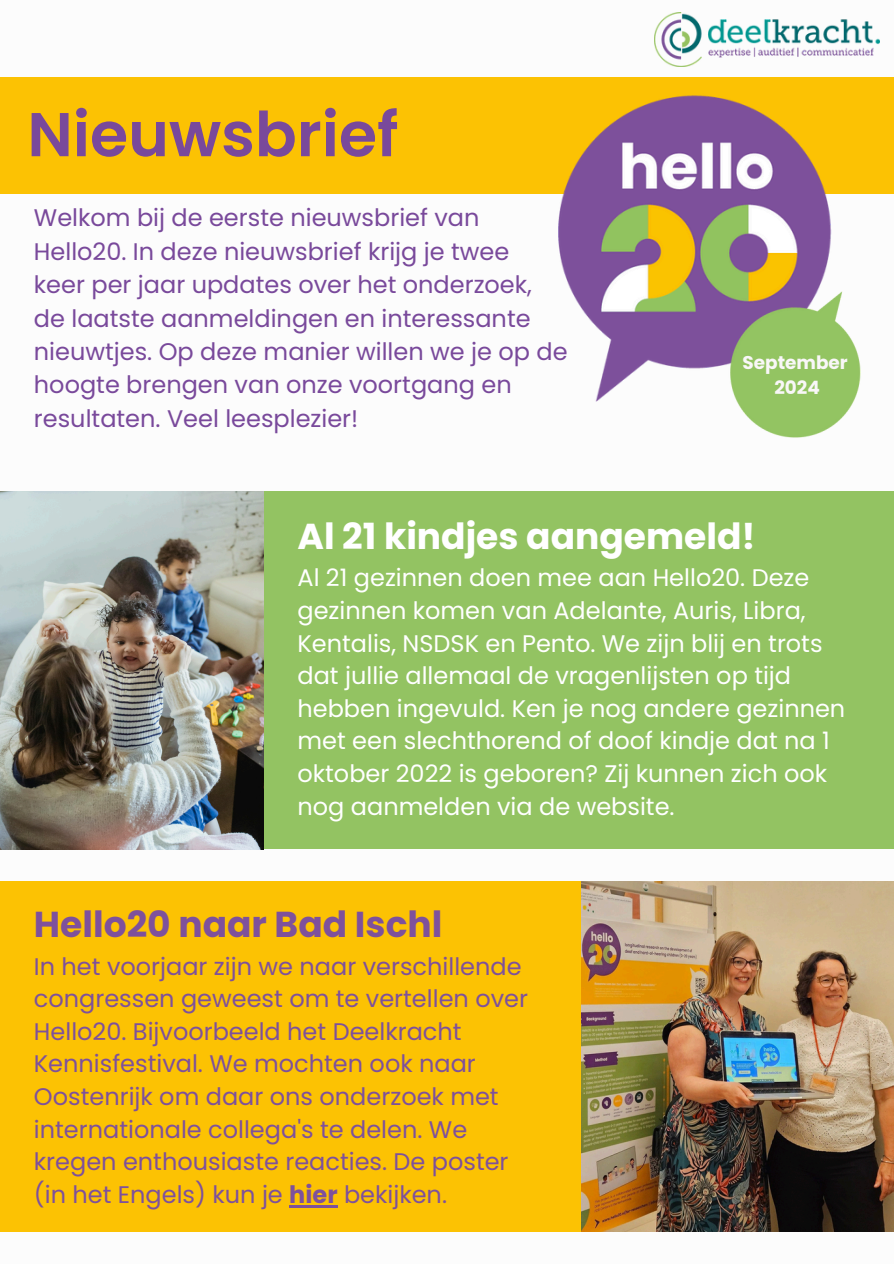
<style>
.page{position:relative;width:894px;height:1264px;background:#fff}
.page>*{position:absolute;margin:0;border:0;box-sizing:border-box;transform-origin:0 0}
.t1{font:600 61.8px "Poppins";color:#79499b}
.t2{font:700 36px "Poppins";color:#fff}
.t3{font:700 36px "Poppins";color:#7e519c}
.t4{font:24px/32.7px "Poppins";color:#fff}
.t5{font:24px/32.7px "Poppins";color:#7e519c}
.t6{font:24px/33.5px "Poppins";color:#79499b}
.t7{font:700 18.45px "Poppins";color:#f9f7f8}
.s1{font-weight:700}
</style>
<div class="page">
<div style="left:0;top:78px;width:893px;height:116px;background:#fcc203"></div>
<img style="left:558px;top:95px;width:274px;height:307px">
<img style="left:711px;top:280px;width:150px;height:158px">
<div style="left:0;top:881px;width:893px;height:350px;background:#fcc203"></div>
<img style="left:654px;top:13px;width:225px;height:54px">
<div style="left:0;top:491px;width:893px;height:358px;background:#93c362"></div>
<img style="left:0;top:491px;width:264px;height:358px">
<img style="left:581px;top:881px;width:312px;height:350px">
<hr style="left:289px;top:1205px;width:48px;height:2px;background:#7e519c">
<h2 class="t1" style="left:27px;top:91px;width:372px">Nieuwsbrief</h2>
<p class="t6" style="left:34px;top:201px;width:535px">Welkom bij de eerste nieuwsbrief van Hello20. In deze nieuwsbrief krijg je twee<br>keer per jaar updates over het onderzoek, de laatste aanmeldingen en interessante nieuwtjes. Op deze manier willen we je op de hoogte brengen van onze voortgang en resultaten. Veel leesplezier!</p>
<p class="t7" style="left:742px;top:349px;width:107px">September</p>
<h2 class="t7" style="left:774px;top:374px;width:47px">2024</h2>
<p class="t2" style="left:297px;top:511px;width:459px">Al 21 kindjes aangemeld!</p>
<p class="t4" style="left:297px;top:561px;width:549px">Al 21 gezinnen doen mee aan Hello20. Deze gezinnen komen van Adelante, Auris, Libra, Kentalis, NSDSK en Pento. We zijn blij en trots dat jullie allemaal de vragenlijsten op tijd hebben ingevuld. Ken je nog andere gezinnen met een slechthorend of doof kindje dat na 1 oktober 2022 is geboren? Zij kunnen zich ook nog aanmelden via de website.</p>
<p class="t3" style="left:34px;top:899px;width:410px">Hello20 naar Bad Ischl</p>
<p class="t5" style="left:34px;top:949px;width:495px">In het voorjaar zijn we naar verschillende congressen geweest om te vertellen over Hello20. Bijvoorbeeld het Deelkracht Kennisfestival. We mochten ook naar Oostenrijk om daar ons onderzoek met internationale collega's te delen. We kregen enthousiaste reacties. De poster (in het Engels) kun je <span class="s1">hier</span> bekijken.</p>
</div>
